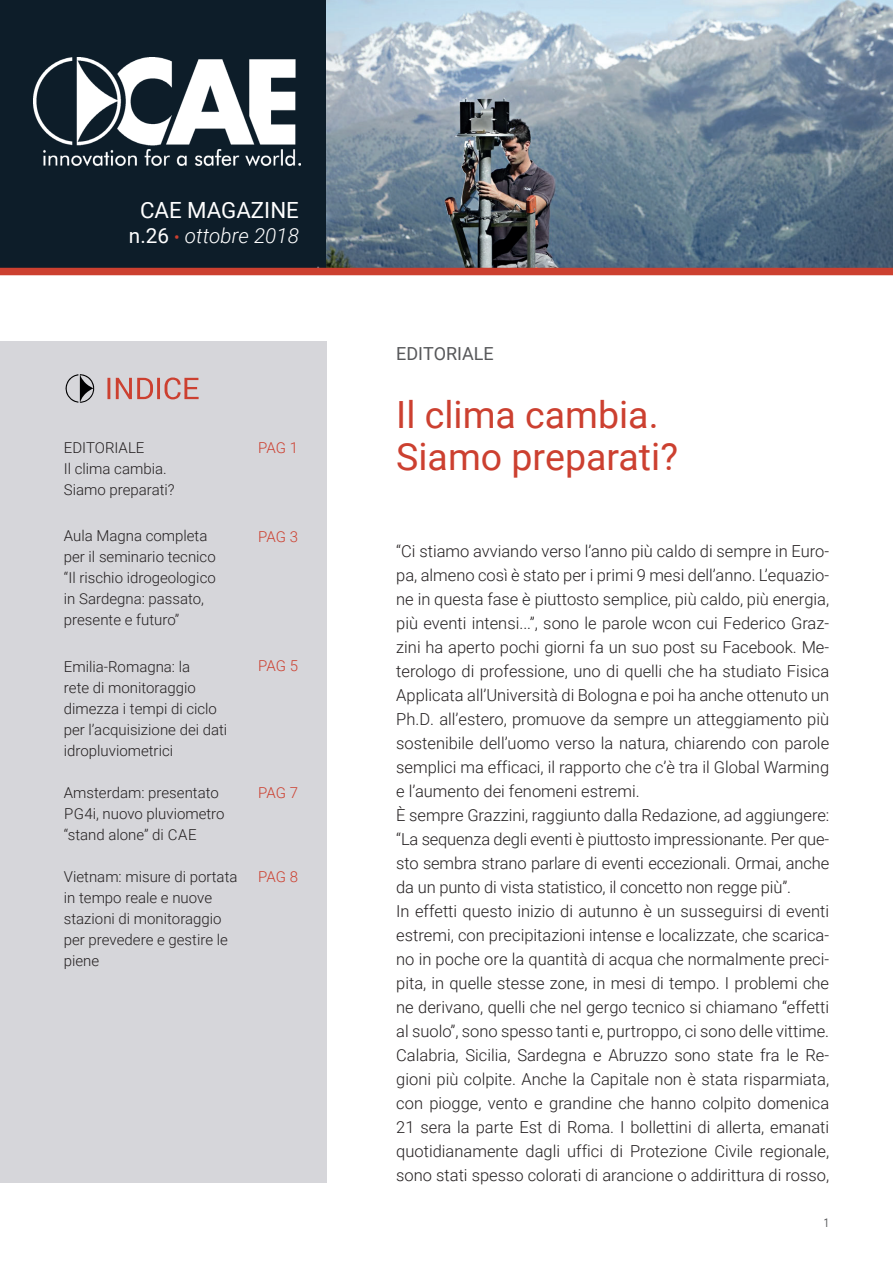
<style>
.page{position:relative;width:893px;height:1263px;background:#fff}
.page>*{position:absolute;margin:0;border:0;box-sizing:border-box;transform-origin:0 0}
.t1{font:37.5px/42px "Roboto";color:#cc4030}
.t2{font:22.35px "Roboto";color:#fff}
.t3{font:italic 300 20.7px "Roboto";color:#fff}
.t4{font:18px "Roboto";color:#57585a}
.t5{font:300 16.5px/24px "Roboto";color:#231f20}
.t6{font:300 15px/21px "Roboto";color:#231f20}
.t7{font:300 15px "Roboto";letter-spacing:-.035em;color:#cc4030}
.t8{font:12px "Roboto";color:#57585a;scale:.8 1}
.s1{font-weight:400;font-style:normal}
.s2{font-weight:400;font-style:normal;font-size:16.5px;color:#cc4030}
</style>
<div class="page">
<div style="left:0;top:341px;width:327px;height:841px;background:#d6d6da"></div>
<div style="left:0;top:0;width:327px;height:268px;background:#0d1d29"></div>
<img style="left:327px;top:0;width:566px;height:268px">
<div style="left:0;top:268px;width:893px;height:7px;background:#cc4030"></div>
<img style="left:33px;top:57px;width:267px;height:109px">
<svg style="left:107px;top:377px;width:92px;height:22px"></svg>
<svg style="left:66px;top:374px;width:28px;height:29px"></svg>
<h2 class="t2" style="left:140px;top:194px;width:160px">CAE MAGAZINE</h2>
<p class="t3" style="left:129px;top:221px;width:171px"><span class="s1">n.26</span> <span class="s2">•</span> ottobre 2018</p>
<p class="t6" style="left:64px;top:436px;width:112px">EDITORIALE<br>Il clima cambia.<br>Siamo preparati?</p>
<p class="t6" style="left:64px;top:525px;width:153px">Aula Magna completa per il seminario tecnico “Il rischio idrogeologico in Sardegna: passato, presente e futuro”</p>
<p class="t6" style="left:64px;top:655px;width:165px">Emilia-Romagna: la<br>rete di monitoraggio dimezza i tempi di ciclo per l’acquisizione dei dati idropluviometrici</p>
<p class="t6" style="left:64px;top:781px;width:162px">Amsterdam: presentato<br>PG4i, nuovo pluviometro “stand alone” di CAE</p>
<p class="t6" style="left:64px;top:866px;width:175px">Vietnam: misure di portata in tempo reale e nuove stazioni di monitoraggio per prevedere e gestire le piene</p>
<p class="t7" style="left:258px;top:437px;width:41px">PAG 1</p>
<p class="t7" style="left:258px;top:526px;width:41px">PAG 3</p>
<p class="t7" style="left:258px;top:655px;width:41px">PAG 5</p>
<p class="t7" style="left:258px;top:782px;width:41px">PAG 7</p>
<p class="t7" style="left:258px;top:866px;width:41px">PAG 8</p>
<p class="t4" style="left:396px;top:341px;width:99px">EDITORIALE</p>
<h1 class="t1" style="left:396px;top:392px;width:283px">Il clima cambia.<br>Siamo preparati?</h1>
<p class="t5" style="left:396px;top:538px;width:434px">“Ci stiamo avviando verso l’anno più caldo di sempre in Euro&shy;pa, almeno così è stato per i primi 9 mesi dell’anno. L’equazio&shy;ne in questa fase è piuttosto semplice, più caldo, più energia, più eventi intensi...”, sono le parole wcon cui Federico Graz&shy;zini ha aperto pochi giorni fa un suo post su Facebook. Me&shy;terologo di professione, uno di quelli che ha studiato Fisica Applicata all’Università di Bologna e poi ha anche ottenuto un Ph.D. all’estero, promuove da sempre un atteggiamento più sostenibile dell’uomo verso la natura, chiarendo con parole semplici ma efficaci, il rapporto che c’è tra il Global Warming e l’aumento dei fenomeni estremi.<br>È sempre Grazzini, raggiunto dalla Redazione, ad aggiungere: “La sequenza degli eventi è piuttosto impressionante. Per que&shy;sto sembra strano parlare di eventi eccezionali. Ormai, anche da un punto di vista statistico, il concetto non regge più”.<br>In effetti questo inizio di autunno è un susseguirsi di eventi estremi, con precipitazioni intense e localizzate, che scarica&shy;no in poche ore la quantità di acqua che normalmente preci&shy;pita, in quelle stesse zone, in mesi di tempo. I problemi che ne derivano, quelli che nel gergo tecnico si chiamano “effetti al suolo”, sono spesso tanti e, purtroppo, ci sono delle vittime.<br>Calabria, Sicilia, Sardegna e Abruzzo sono state fra le Re&shy;gioni più colpite. Anche la Capitale non è stata risparmiata, con piogge, vento e grandine che hanno colpito domenica 21 sera la parte Est di Roma. I bollettini di allerta, emanati quotidianamente dagli uffici di Protezione Civile regionale, sono stati spesso colorati di arancione o addirittura di rosso,</p>
<p class="t8" style="left:824px;top:1214px;width:8px">1</p>
</div>
